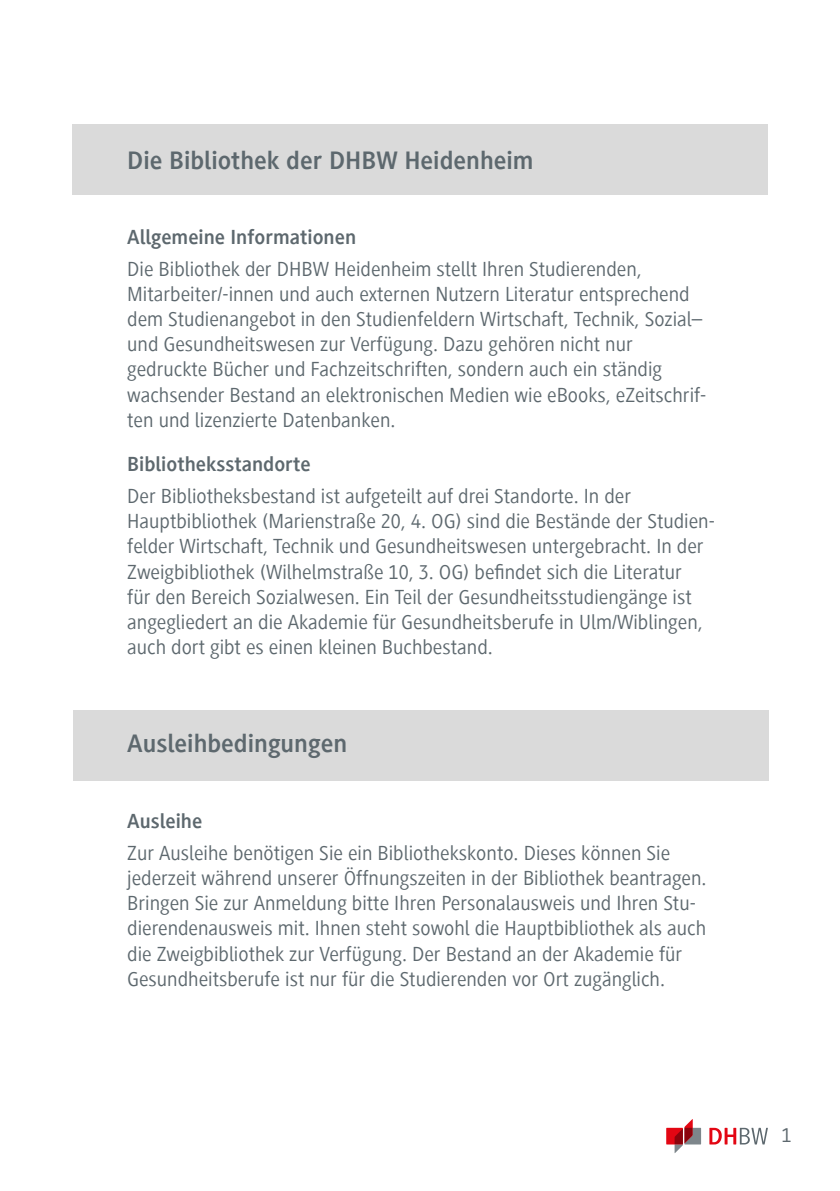
<style>
.page{position:relative;width:840px;height:1191px;background:#fff}
.page>*{position:absolute;margin:0;border:0;box-sizing:border-box;transform-origin:0 0}
.t1{font:700 26px "Generis Sans Com";color:#5d686e}
.t2{font:21px/25.2px "Generis Sans Com";color:#5d686e}
.t3{font:700 21px "Generis Sans Com";color:#5d686e}
</style>
<div class="page">
<div style="left:665px;top:1127px;width:17px;height:17px;background:#e30613"></div>
<svg style="left:674px;top:1119px;width:26px;height:34px"></svg>
<svg style="left:709px;top:1127px;width:58px;height:17px"></svg>
<div style="left:72px;top:124px;width:695px;height:71px;background:#dadada"></div>
<div style="left:73px;top:710px;width:695px;height:71px;background:#dadada"></div>
<p class="t1" style="left:127px;top:146px;width:407px">Die Bibliothek der DHBW Heidenheim</p>
<p class="t3" style="left:127px;top:225px;width:230px">Allgemeine Informationen</p>
<p class="t2" style="left:127px;top:256px;width:580px">Die Bibliothek der DHBW Heidenheim stellt Ihren Studierenden, Mitarbeiter/-innen und auch externen Nutzern Literatur entsprechend dem Studienangebot in den Studienfeldern Wirtschaft, Technik, Sozial– und Gesundheitswesen zur Verfügung. Dazu gehören nicht nur gedruckte Bücher und Fachzeitschriften, sondern auch ein ständig wachsender Bestand an elektronischen Medien wie eBooks, eZeitschrif&shy;ten und lizenzierte Datenbanken.</p>
<p class="t3" style="left:127px;top:452px;width:185px">Bibliotheksstandorte</p>
<p class="t2" style="left:127px;top:483px;width:588px">Der Bibliotheksbestand ist aufgeteilt auf drei Standorte. In der Hauptbibliothek (Marienstraße 20, 4. OG) sind die Bestände der Studien&shy;felder Wirtschaft, Technik und Gesundheitswesen untergebracht. In der Zweigbibliothek (Wilhelmstraße 10, 3. OG) befindet sich die Literatur<br>für den Bereich Sozialwesen. Ein Teil der Gesundheitsstudiengänge ist angegliedert an die Akademie für Gesundheitsberufe in Ulm/Wiblingen, auch dort gibt es einen kleinen Buchbestand.</p>
<p class="t1" style="left:127px;top:728px;width:221px">Ausleihbedingungen</p>
<p class="t3" style="left:127px;top:809px;width:76px">Ausleihe</p>
<p class="t2" style="left:127px;top:840px;width:580px">Zur Ausleihe benötigen Sie ein Bibliothekskonto. Dieses können Sie jederzeit während unserer Öffnungszeiten in der Bibliothek beantragen.<br>Bringen Sie zur Anmeldung bitte Ihren Personalausweis und Ihren Stu&shy;dierendenausweis mit. Ihnen steht sowohl die Hauptbibliothek als auch die Zweigbibliothek zur Verfügung. Der Bestand an der Akademie für Gesundheitsberufe ist nur für die Studierenden vor Ort zugänglich.</p>
<p class="t2" style="left:781px;top:1122px;width:12px">1</p>
</div>
